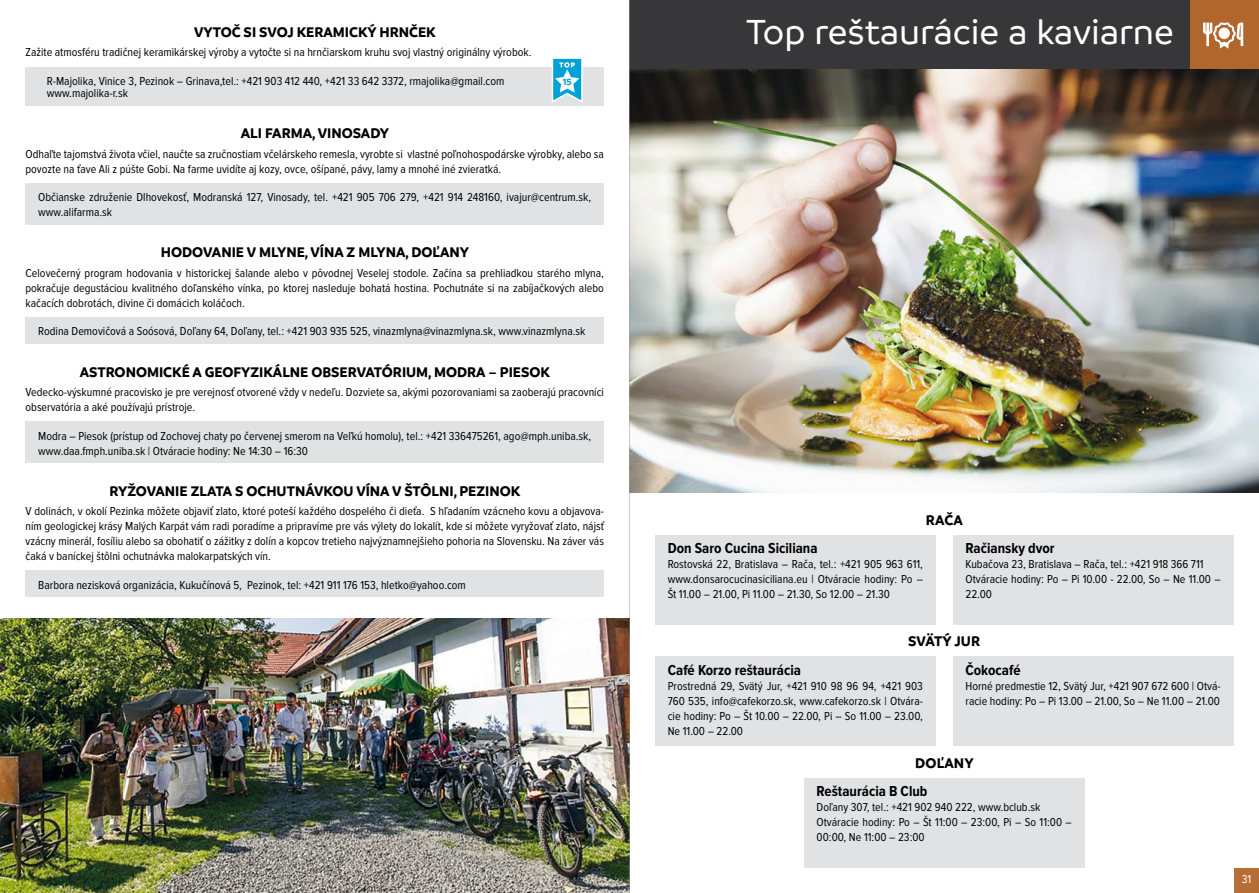
<style>
.page{position:relative;width:1259px;height:893px;background:#fff}
.page>*{position:absolute;margin:0;border:0;box-sizing:border-box;transform-origin:0 0}
.t1{font:500 37.5px "Branding";color:#fff}
.t2{font:700 15px "Branding";color:#000}
.t3{font:700 15px "Proxima Nova Cond";color:#000}
.t4{font:12px/15px "Proxima Nova Cond";color:#000}
.t5{font:12px "Proxima Nova Cond";color:#fff}
.t6{font:700 9.6px "Branding";color:#00a0d9}
</style>
<div class="page">
<img style="left:630px;top:68px;width:629px;height:424px">
<div style="left:1234px;top:869px;width:25px;height:24px;background:#b66e36"></div>
<div style="left:26px;top:67px;width:578px;height:38px;background:#e1e2e3"></div>
<img style="left:0;top:618px;width:629px;height:275px">
<div style="left:26px;top:421px;width:578px;height:42px;background:#e1e2e3"></div>
<div style="left:26px;top:571px;width:578px;height:26px;background:#e1e2e3"></div>
<div style="left:26px;top:317px;width:578px;height:27px;background:#e1e2e3"></div>
<div style="left:26px;top:183px;width:578px;height:42px;background:#e1e2e3"></div>
<svg style="left:552px;top:58px;width:31px;height:45px"></svg>
<div style="left:629px;top:0;width:630px;height:68px;background:#373739"></div>
<div style="left:1191px;top:0;width:68px;height:68px;background:#b1662d"></div>
<svg style="left:1203px;top:22px;width:40px;height:27px"></svg>
<div style="left:1218px;top:28px;width:11px;height:11px;background:#fff;border-radius:50%"></div>
<div style="left:655px;top:535px;width:280px;height:89px;background:#e1e2e3"></div>
<div style="left:952px;top:535px;width:281px;height:89px;background:#e1e2e3"></div>
<div style="left:655px;top:657px;width:280px;height:89px;background:#e1e2e3"></div>
<div style="left:952px;top:657px;width:281px;height:89px;background:#e1e2e3"></div>
<div style="left:804px;top:778px;width:280px;height:89px;background:#e1e2e3"></div>
<hr style="left:629px;top:0;width:1px;height:893px;background:#9c9e9f">
<p class="t2" style="left:194px;top:24px;width:243px">VYTOČ SI SVOJ KERAMICKÝ HRNČEK</p>
<p class="t4" style="left:26px;top:45px;width:507px">Zažite atmosféru tradičnej keramikárskej výroby a vytočte si na hrnčiarskom kruhu svoj vlastný originálny výrobok.</p>
<p class="t4" style="left:47px;top:75px;width:459px;line-height:12px">R-Majolika, Vinice 3, Pezinok – Grinava,tel.: +421 903 412 440, +421 33 642 3372, rmajolika@gmail.com www.majolika-r.sk</p>
<p class="t6" style="left:562px;top:77px;width:11px">15</p>
<p class="t2" style="left:241px;top:125px;width:150px">ALI FARMA, VINOSADY</p>
<p class="t4" style="left:26px;top:146px;width:580px">Odhaľte tajomstvá života včiel, naučte sa zručnostiam včelárskeho remesla, vyrobte si vlastné poľnohospodárske výrobky, alebo sa povozte na ťave Ali z púšte Gobi. Na farme uvidíte aj kozy, ovce, ošípané, pávy, lamy a mnohé iné zvieratká.</p>
<p class="t4" style="left:38px;top:190px;width:554px">Občianske združenie Dlhovekosť, Modranská 127, Vinosady, tel. +421 905 706 279, +421 914 248160, ivajur@centrum.sk, www.alifarma.sk</p>
<p class="t2" style="left:161px;top:244px;width:310px">HODOVANIE V MLYNE, VÍNA Z MLYNA, DOĽANY</p>
<p class="t4" style="left:26px;top:265px;width:580px;text-align:justify">Celovečerný program hodovania v historickej šalande alebo v pôvodnej Veselej stodole. Začína sa prehliadkou starého mlyna, pokračuje degustáciou kvalitného doľanského vínka, po ktorej nasleduje bohatá hostina. Pochutnáte si na zabíjačkových alebo kačacích dobrotách, divine či domácich koláčoch.</p>
<p class="t4" style="left:38px;top:324px;width:548px">Rodina Demovičová a Soósová, Doľany 64, Doľany, tel.: +421 903 935 525, vinazmlyna@vinazmlyna.sk, www.vinazmlyna.sk</p>
<p class="t2" style="left:80px;top:363px;width:472px">ASTRONOMICKÉ A GEOFYZIKÁLNE OBSERVATÓRIUM, MODRA – PIESOK</p>
<p class="t4" style="left:26px;top:385px;width:580px">Vedecko-výskumné pracovisko je pre verejnosť otvorené vždy v nedeľu. Dozviete sa, akými pozorovaniami sa zaoberajú pracovníci observatória a aké používajú prístroje.</p>
<p class="t4" style="left:38px;top:428px;width:554px">Modra – Piesok (prístup od Zochovej chaty po červenej smerom na Veľkú homolu), tel.: +421 336475261, ago@mph.uniba.sk, www.daa.fmph.uniba.sk | Otváracie hodiny: Ne 14:30 – 16:30</p>
<p class="t2" style="left:109px;top:482px;width:412px">RYŽOVANIE ZLATA S OCHUTNÁVKOU VÍNA V ŠTÔLNI, PEZINOK</p>
<p class="t4" style="left:26px;top:504px;width:580px;text-align:justify">V dolinách, v okolí Pezinka môžete objaviť zlato, ktoré poteší každého dospelého či dieťa. S hľadaním vzácneho kovu a objavova&shy;ním geologickej krásy Malých Karpát vám radi poradíme a pripravíme pre vás výlety do lokalít, kde si môžete vyryžovať zlato, nájsť vzácny minerál, fosíliu alebo sa obohatiť o zážitky z dolín a kopcov tretieho najvýznamnejšieho pohoria na Slovensku. Na záver vás čaká v baníckej štôlni ochutnávka malokarpatských vín.</p>
<p class="t4" style="left:38px;top:577px;width:429px">Barbora nezisková organizácia, Kukučínová 5, Pezinok, tel: +421 911 176 153, hletko@yahoo.com</p>
<h1 class="t1" style="left:746px;top:12px;width:429px">Top reštaurácie a kaviarne</h1>
<p class="t2" style="left:926px;top:511px;width:38px">RAČA</p>
<p class="t3" style="left:668px;top:540px;width:151px">Don Saro Cucina Siciliana</p>
<p class="t4" style="left:668px;top:557px;width:257px;text-align:justify">Rostovská 22, Bratislava – Rača, tel.: +421 905 963 611, www.donsarocucinasiciliana.eu | Otváracie hodiny: Po – Št 11.00 – 21.00, Pi 11.00 – 21.30, So 12.00 – 21.30</p>
<p class="t3" style="left:965px;top:540px;width:91px">Račiansky dvor</p>
<p class="t4" style="left:965px;top:557px;width:257px">Kubačova 23, Bratislava – Rača, tel.: +421 918 366 711<br>Otváracie hodiny: Po – Pi 10.00 - 22.00, So – Ne 11.00 –<br>22.00</p>
<p class="t2" style="left:908px;top:633px;width:73px">SVÄTÝ JUR</p>
<p class="t3" style="left:668px;top:661px;width:135px">Café Korzo reštaurácia</p>
<p class="t4" style="left:668px;top:679px;width:257px;text-align:justify">Prostredná 29, Svätý Jur, +421 910 98 96 94, +421 903<br>760 535, info@cafekorzo.sk, www.cafekorzo.sk | Otvára&shy;cie hodiny: Po – Št 10.00 – 22.00, Pi – So 11.00 – 23.00, Ne 11.00 – 22.00</p>
<p class="t3" style="left:965px;top:661px;width:57px">Čokocafé</p>
<p class="t4" style="left:965px;top:679px;width:257px">Horné predmestie 12, Svätý Jur, +421 907 672 600 | Otvá&shy;racie hodiny: Po – Pi 13.00 – 21.00, So – Ne 11.00 – 21.00</p>
<p class="t2" style="left:915px;top:754px;width:60px">DOĽANY</p>
<p class="t3" style="left:816px;top:783px;width:112px">Reštaurácia B Club</p>
<p class="t4" style="left:816px;top:800px;width:257px">Doľany 307, tel.: +421 902 940 222, www.bclub.sk<br>Otváracie hodiny: Po – Št 11:00 – 23:00, Pi – So 11:00 –<br>00:00, Ne 11:00 – 23:00</p>
<p class="t5" style="left:1242px;top:873px;width:11px">31</p>
</div>
